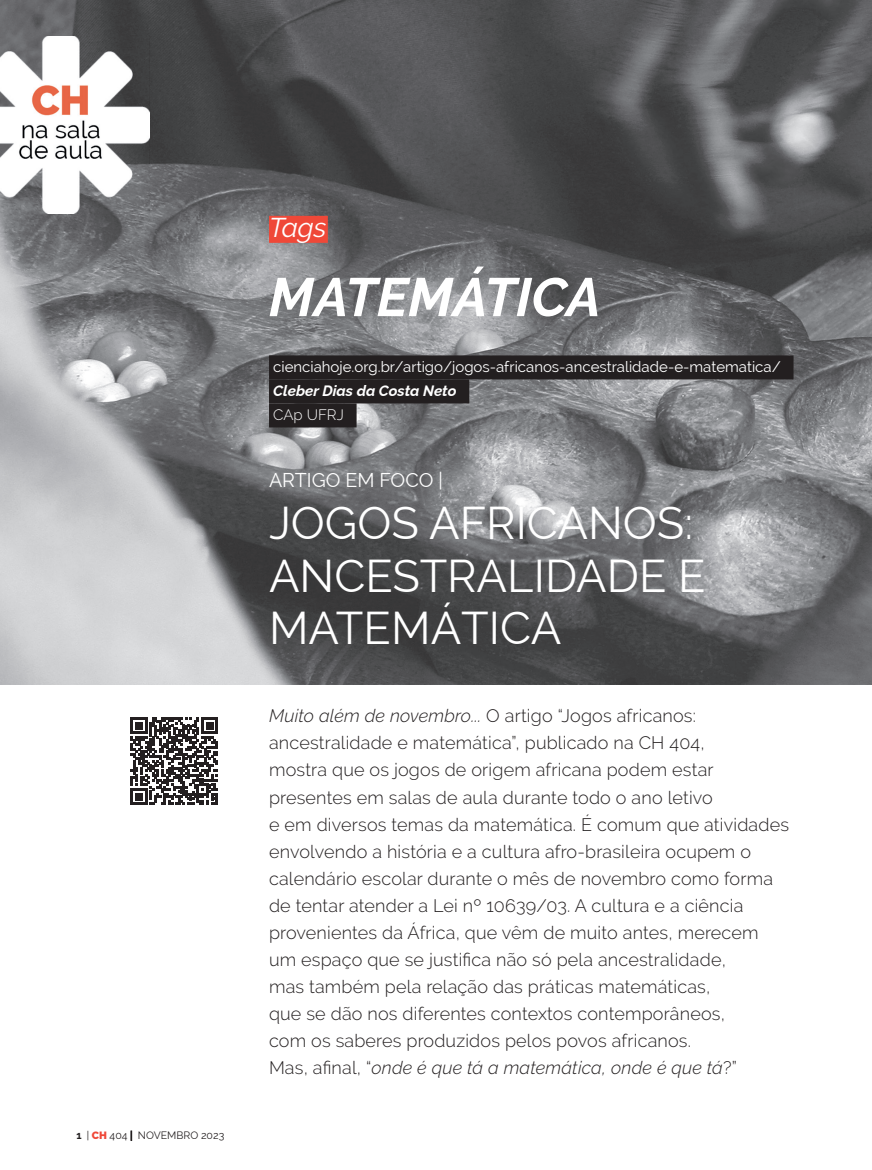
<style>
.page{position:relative;width:872px;height:1170px;background:#fff}
.page>*{position:absolute;margin:0;border:0;box-sizing:border-box;transform-origin:0 0}
.t1{font:italic 700 54px "Raleway";color:#fff}
.t2{font:45px/52.5px "Raleway";color:#fff}
.t3{font:italic 27px "Raleway";color:#fff}
.t4{font:19.5px "Raleway";color:#fff}
.t5{font:300 18px/27px "Raleway";letter-spacing:.01em;color:#231f20}
.t6{font:15px "Raleway";color:#fff}
.t7{font:italic 700 15px "Raleway";color:#fff}
.t8{font:300 15px "Raleway";color:#fff}
.t9{font:10.5px "Raleway";color:#231f20}
.s1{font-weight:700}
.s2{font-weight:900;color:#ef4838}
.s3{font-style:italic}
</style>
<div class="page">
<img style="left:0;top:0;width:872px;height:685px">
<div style="left:269px;top:216px;width:59px;height:27px;background:#ef4838"></div>
<div style="left:269px;top:355px;width:524px;height:24px;background:#231f20"></div>
<div style="left:269px;top:379px;width:200px;height:24px;background:#231f20"></div>
<div style="left:269px;top:403px;width:87px;height:24px;background:#231f20"></div>
<img style="left:0;top:36px;width:150px;height:177px">
<svg style="left:131px;top:717px;width:87px;height:87px"></svg>
<p class="t9" style="left:77px;top:1129px;width:149px"><span class="s1">1</span> | <span class="s2">CH</span> 404 | NOVEMBRO 2023</p>
<h3 class="t3" style="left:269px;top:212px;width:59px">Tags</h3>
<h1 class="t1" style="left:269px;top:254px;width:333px">MATEMÁTICA</h1>
<p class="t6" style="left:273px;top:358px;width:509px">cienciahoje.org.br/artigo/jogos-africanos-ancestralidade-e-matematica/</p>
<p class="t7" style="left:273px;top:379px;width:185px">Cleber Dias da Costa Neto</p>
<p class="t8" style="left:273px;top:406px;width:72px">CAp UFRJ</p>
<p class="t4" style="left:269px;top:468px;width:175px">ARTIGO EM FOCO |</p>
<h2 class="t2" style="left:269px;top:497px;width:438px">JOGOS AFRICANOS:<br>ANCESTRALIDADE E<br>MATEMÁTICA</h2>
<p class="t5" style="left:269px;top:702px;width:521px"><span class="s3">Muito além de novembro...</span> O artigo “Jogos africanos: ancestralidade e matemática”, publicado na CH 404,<br>mostra que os jogos de origem africana podem estar presentes em salas de aula durante todo o ano letivo<br>e em diversos temas da matemática. É comum que atividades envolvendo a história e a cultura afro-brasileira ocupem o calendário escolar durante o mês de novembro como forma de tentar atender a Lei nº 10639/03. A cultura e a ciência provenientes da África, que vêm de muito antes, merecem um espaço que se justifica não só pela ancestralidade,<br>mas também pela relação das práticas matemáticas,<br>que se dão nos diferentes contextos contemporâneos,<br>com os saberes produzidos pelos povos africanos.<br>Mas, afinal, “<span class="s3">onde é que tá a matemática, onde é que tá</span>?”</p>
</div>
